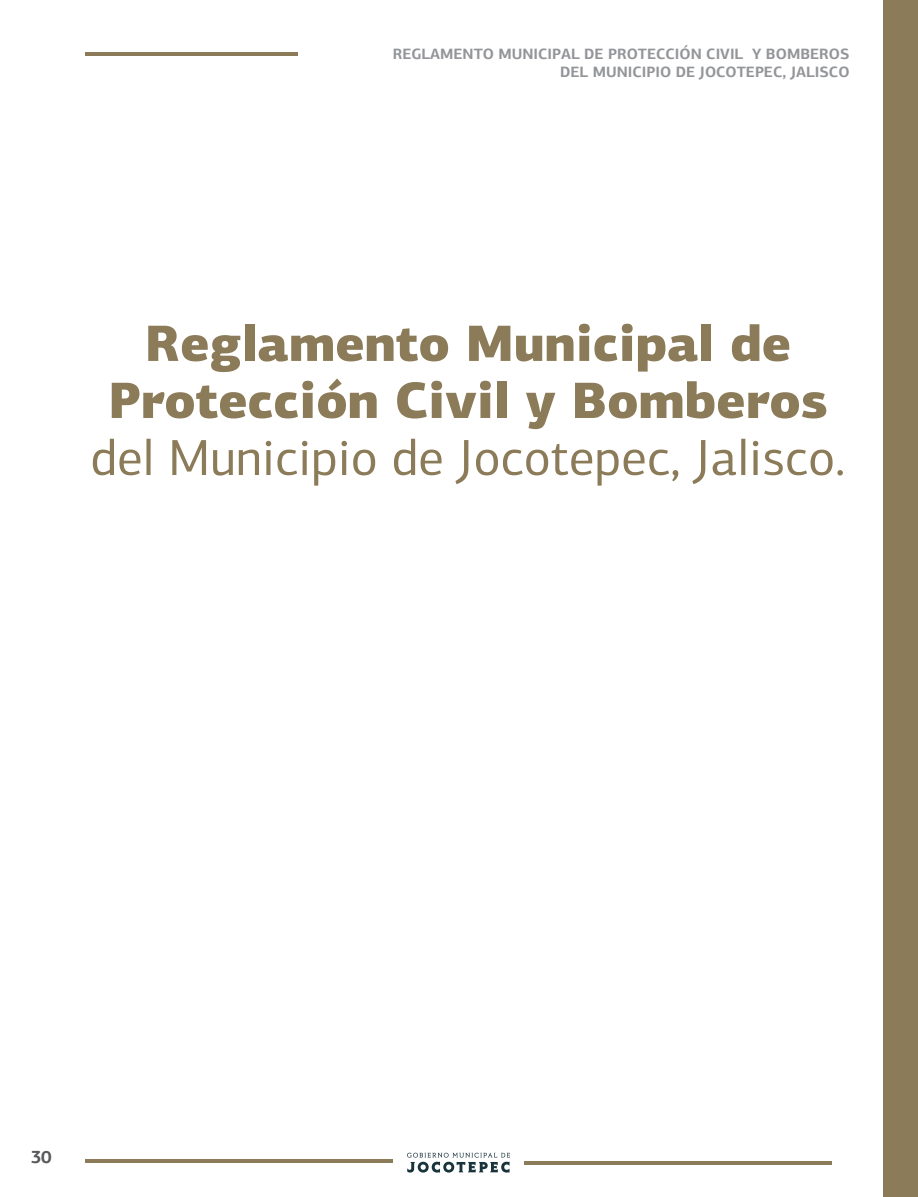
<style>
.page{position:relative;width:918px;height:1197px;background:#fff}
.page>*{position:absolute;margin:0;border:0;box-sizing:border-box;transform-origin:0 0}
.t1{font:900 51px/57px "PF Agora Sans Pro";color:#8c7b58;text-align:center}
.t2{font:51px "PF Agora Sans Pro";color:#8c7b58}
.t3{font:700 18px "PF Agora Sans Pro";color:#57585a}
.t4{font:700 15px/18px "PF Agora Sans Pro";color:#939598;text-align:right}
</style>
<div class="page">
<svg style="left:407px;top:1152px;width:103px;height:20px"></svg>
<svg style="left:524px;top:1161px;width:308px;height:3px"></svg>
<svg style="left:85px;top:1159px;width:308px;height:3px"></svg>
<div style="left:883px;top:0;width:35px;height:1197px;background:#8c7b58"></div>
<hr style="left:85px;top:52px;width:213px;height:4px;background:#8c7b58">
<p class="t4" style="left:393px;top:45px;width:458px">REGLAMENTO MUNICIPAL DE PROTECCIÓN CIVIL Y BOMBEROS<br>DEL MUNICIPIO DE JOCOTEPEC, JALISCO</p>
<h1 class="t1" style="left:108px;top:315px;width:721px">Reglamento Municipal de<br>Protección Civil y Bomberos</h1>
<h1 class="t2" style="left:90px;top:427px;width:757px">del Municipio de Jocotepec, Jalisco.</h1>
<p class="t3" style="left:31px;top:1145px;width:23px">30</p>
</div>
